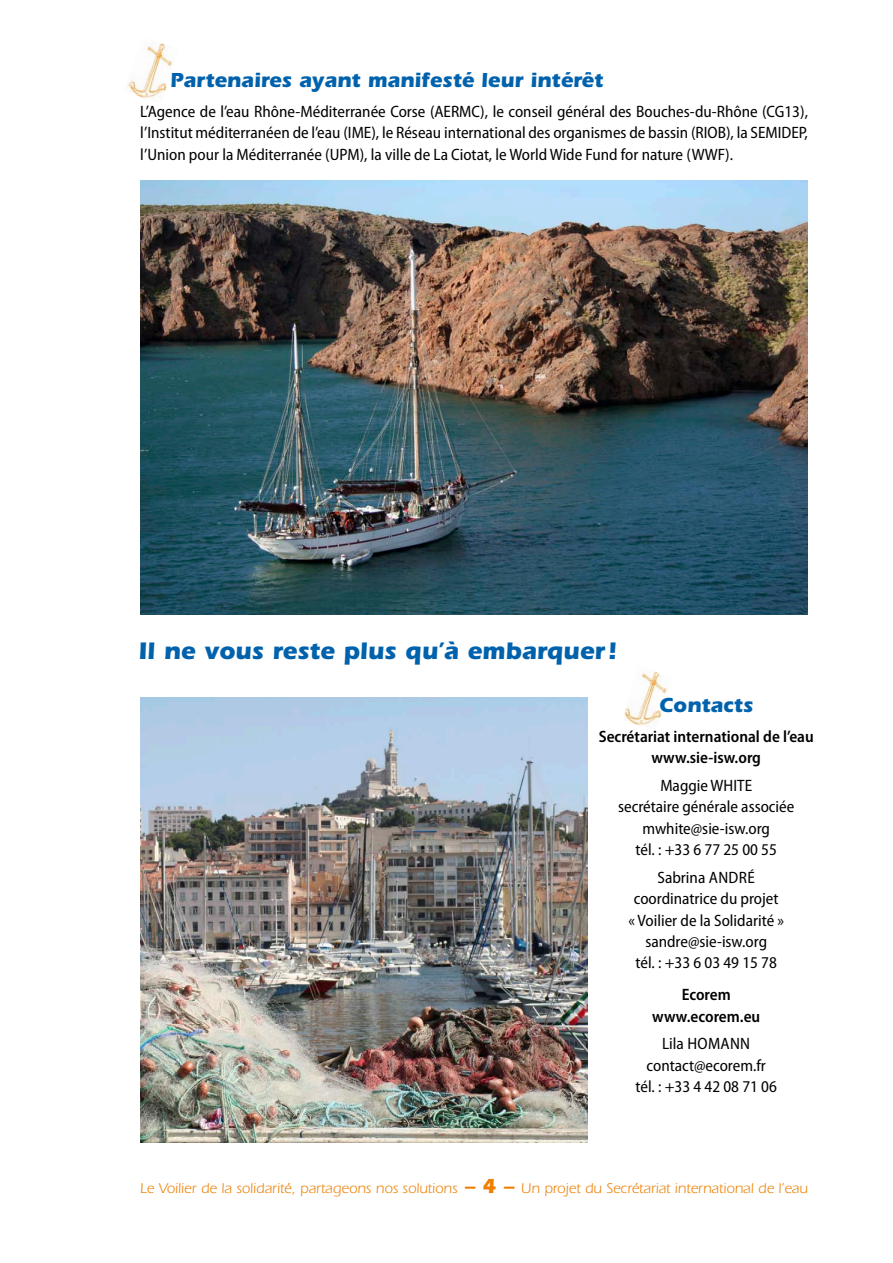
<style>
.page{position:relative;width:893px;height:1263px;background:#fff}
.page>*{position:absolute;margin:0;border:0;box-sizing:border-box;transform-origin:0 0}
.t1{font:700 24.75px "ITC Eras Std";color:#0062ac}
.t2{font:700 21px "ITC Eras Std";color:#0062ac}
.t3{font:semi-condensed 16.5px/21.3px "Myriad Pro";color:#000;text-align:center}
.t4{font:600 semi-condensed 16.5px/21.3px "Myriad Pro";color:#000;text-align:center}
.t5{font:14.7px "ITC Eras Std";color:#ee7f00}
.s1{font-weight:600;font-size:21px}
.s2{font-weight:700;font-size:21px}
</style>
<div class="page">
<img style="left:140px;top:180px;width:668px;height:434px">
<img style="left:140px;top:697px;width:448px;height:445px">
<img style="left:128px;top:43px;width:45px;height:56px">
<img style="left:624px;top:671px;width:43px;height:55px">
<p class="t2" style="left:170px;top:68px;width:434px">Partenaires ayant manifesté leur intérêt</p>
<p class="t3" style="left:140px;top:101px;width:669px;text-align:justify">L’Agence de l’eau Rhône-Méditerranée Corse (AERMC), le conseil général des Bouches-du-Rhône (CG13), l’Institut méditerranéen de l’eau (IME), le Réseau international des organismes de bassin (RIOB), la SEMIDEP, l’Union pour la Méditerranée (UPM), la ville de La Ciotat, le World Wide Fund for nature (WWF).</p>
<h1 class="t1" style="left:139px;top:637px;width:479px">Il ne vous reste plus qu’à embarquer !</h1>
<p class="t2" style="left:659px;top:693px;width:96px">Contacts</p>
<p class="t4" style="left:599px;top:725px;width:217px">Secrétariat international de l’eau www.sie-isw.org</p>
<p class="t3" style="left:618px;top:774px;width:178px">Maggie WHITE<br>secrétaire générale associée mwhite@sie-isw.org<br>tél. : +33 6 77 25 00 55</p>
<p class="t3" style="left:657px;top:866px;width:71px">Sabrina André</p>
<p class="t3" style="left:634px;top:888px;width:146px">coordinatrice du projet</p>
<p class="t3" style="left:628px;top:909px;width:157px">« Voilier de la Solidarité »</p>
<p class="t3" style="left:645px;top:930px;width:123px">sandre@sie-isw.org</p>
<p class="t3" style="left:635px;top:952px;width:143px">tél. : +33 6 03 49 15 78</p>
<p class="t4" style="left:652px;top:984px;width:110px">Ecorem www.ecorem.eu</p>
<p class="t3" style="left:662px;top:1033px;width:57px">Lila Homann</p>
<p class="t3" style="left:646px;top:1054px;width:121px">contact@ecorem.fr</p>
<p class="t3" style="left:635px;top:1076px;width:143px">tél. : +33 4 42 08 71 06</p>
<p class="t5" style="left:140px;top:1180px;width:669px">Le Voilier de la solidarité, partageons nos solutions <span class="s1">–</span> <span class="s2">4</span> <span class="s1">–</span> Un projet du Secrétariat international de l’eau</p>
</div>
